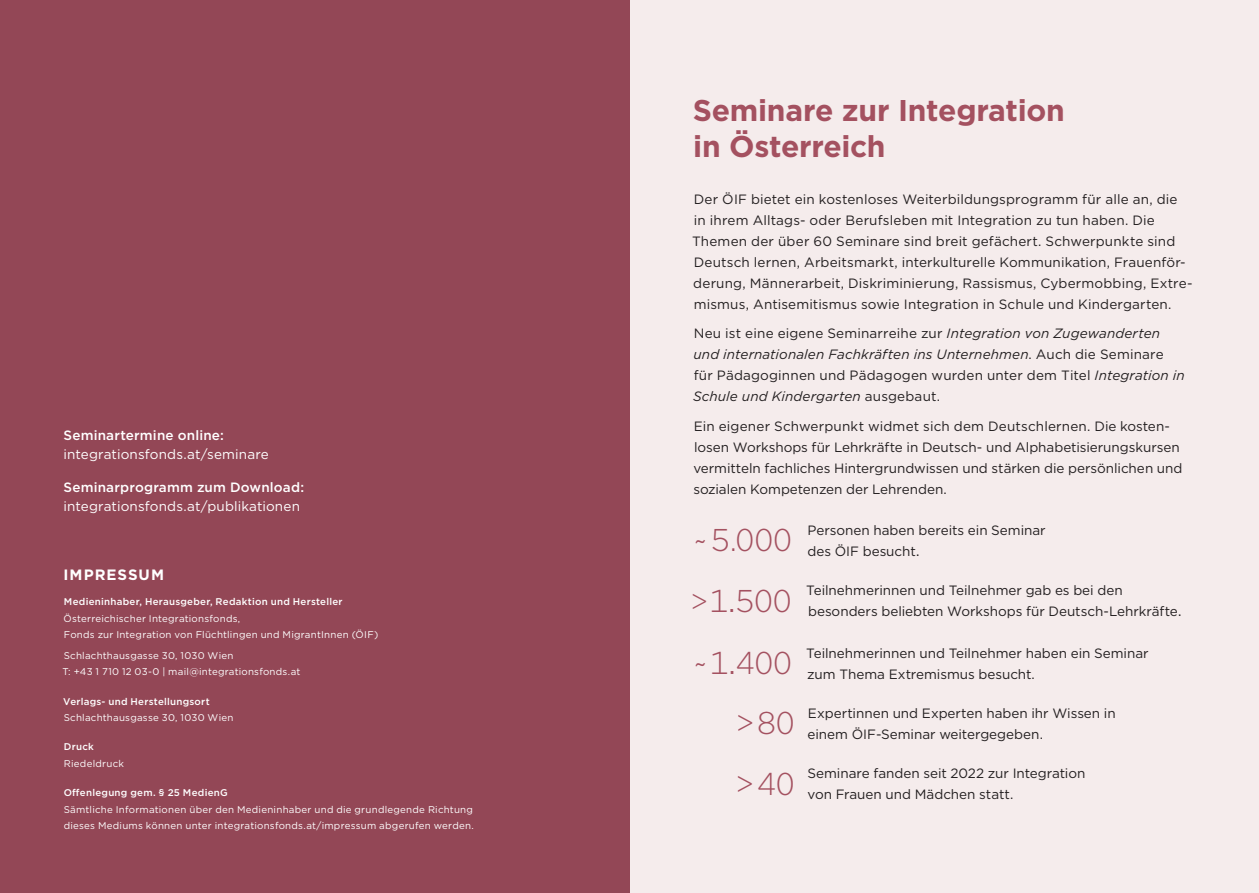
<style>
.page{position:relative;width:1259px;height:893px;background:#fff}
.page>*{position:absolute;margin:0;border:0;box-sizing:border-box;transform-origin:0 0}
.Seminartitel_farbe3{font:300 31.5px "Gotham";letter-spacing:-.005em;color:#a45160}
.H2_farbe1{font:700 30px/36px "Gotham";letter-spacing:-.01em;color:#a45160}
.HL_Thema{font:700 15px "Gotham";letter-spacing:.065em;color:#fff}
.Text{font:13.5px/21px "Gotham";letter-spacing:.01em;color:#231f20}
.Seminartitel_farbe3-2{font:13.5px/21px "Gotham";color:#231f20}
.Text-2{font:italic 13.5px/21px "Gotham";letter-spacing:.01em;color:#231f20}
.Text-3{font:13.5px/19.5px "Gotham";letter-spacing:.01em;color:#fff}
.Text-4{font:9.75px/16.5px "Gotham";letter-spacing:.025em;color:#fff}
.s1{font-weight:500}
.s2{font-style:normal}
.s3{font-size:30px}
</style>
<div class="page">
<div style="left:629px;top:0;width:630px;height:893px;background:#f5ecec"></div>
<div style="left:0;top:0;width:629px;height:893px;background:#934756"></div>
<p class="Text-3" style="left:63px;top:425px;width:207px"><span class="s1">Seminartermine online: </span>integrationsfonds.at/seminare</p>
<p class="Text-3" style="left:63px;top:477px;width:242px"><span class="s1">Seminarprogramm zum Download: </span>integrationsfonds.at/publikationen</p>
<p class="HL_Thema" style="left:64px;top:565px;width:102px">IMPRESSUM</p>
<p class="Text-4" style="left:64px;top:593px;width:316px"><span class="s1">Medieninhaber, Herausgeber, Redaktion und Hersteller<br></span>Österreichischer Integrationsfonds,<br>Fonds zur Integration von Flüchtlingen und MigrantInnen (ÖIF)</p>
<p class="Text-4" style="left:63px;top:647px;width:239px">Schlachthausgasse 30, 1030 Wien<br>T: +43 1 710 12 03-0 | mail@integrationsfonds.at</p>
<p class="Text-4" style="left:63px;top:693px;width:172px"><span class="s1">Verlags- und Herstellungsort<br></span>Schlachthausgasse 30, 1030 Wien</p>
<p class="Text-4" style="left:64px;top:738px;width:62px"><span class="s1">Druck<br></span>Riedeldruck</p>
<p class="Text-4" style="left:64px;top:784px;width:412px"><span class="s1">Offenlegung gem. § 25 MedienG<br></span>Sämtliche Informationen über den Medieninhaber und die grundlegende Richtung dieses Mediums können unter integrationsfonds.at/impressum abgerufen werden.</p>
<p class="H2_farbe1" style="left:693px;top:92px;width:373px">Seminare zur Integration in -Österreich</p>
<p class="Text" style="left:692px;top:188px;width:502px">Der ÖIF bietet ein kostenloses Weiterbildungsprogramm für alle an, die<br>in ihrem Alltags- oder Berufsleben mit Integration zu tun haben. Die Themen der über 60 Seminare sind breit gefächert. Schwerpunkte sind Deutsch lernen, Arbeitsmarkt, interkulturelle Kommunikation, Frauenför&shy;derung, Männerarbeit, Diskriminierung, Rassismus, Cybermobbing, Extre&shy;mismus, Antisemitismus sowie Integration in Schule und Kindergarten.</p>
<p class="Text-2" style="left:693px;top:323px;width:493px"><span class="s2">Neu ist eine eigene Seminarreihe zur</span> Integration von Zugewanderten und internationalen Fachkräften ins Unternehmen<span class="s2">. Auch die Seminare für Pädagoginnen und Pädagogen wurden unter dem Titel</span> Integration in Schule und Kindergarten <span class="s2">ausgebaut.</span></p>
<p class="Text" style="left:693px;top:415px;width:490px">Ein eigener Schwerpunkt widmet sich dem Deutschlernen. Die kosten&shy;losen Workshops für Lehrkräfte in Deutsch- und Alphabetisierungskursen vermitteln fachliches Hintergrundwissen und stärken die persönlichen und sozialen Kompetenzen der Lehrenden.</p>
<p class="Seminartitel_farbe3-2" style="left:807px;top:519px;width:240px">Personen haben bereits ein Seminar</p>
<p class="Seminartitel_farbe3" style="left:693px;top:520px;width:100px">~ 5.000</p>
<p class="Seminartitel_farbe3-2" style="left:807px;top:540px;width:114px">des ÖIF besucht.</p>
<p class="Seminartitel_farbe3" style="left:690px;top:581px;width:103px"><span class="s3">&gt;</span>1.500</p>
<p class="Seminartitel_farbe3-2" style="left:806px;top:579px;width:377px">Teilnehmerinnen und Teilnehmer gab es bei den besonders beliebten Workshops für Deutsch-Lehrkräfte.</p>
<p class="Seminartitel_farbe3" style="left:693px;top:643px;width:100px">~ 1.400</p>
<p class="Seminartitel_farbe3" style="left:735px;top:703px;width:61px">&gt; 80</p>
<p class="Seminartitel_farbe3-2" style="left:806px;top:642px;width:344px">Teilnehmerinnen und Teilnehmer haben ein Seminar zum Thema Extremismus besucht.</p>
<p class="Seminartitel_farbe3-2" style="left:807px;top:702px;width:310px">Expertinnen und Experten haben ihr Wissen in einem ÖIF-Seminar weitergegeben.</p>
<p class="Seminartitel_farbe3" style="left:735px;top:764px;width:61px">&gt; 40</p>
<p class="Seminartitel_farbe3-2" style="left:807px;top:762px;width:279px">Seminare fanden seit 2022 zur Integration von -Frauen und Mädchen statt.</p>
</div>
